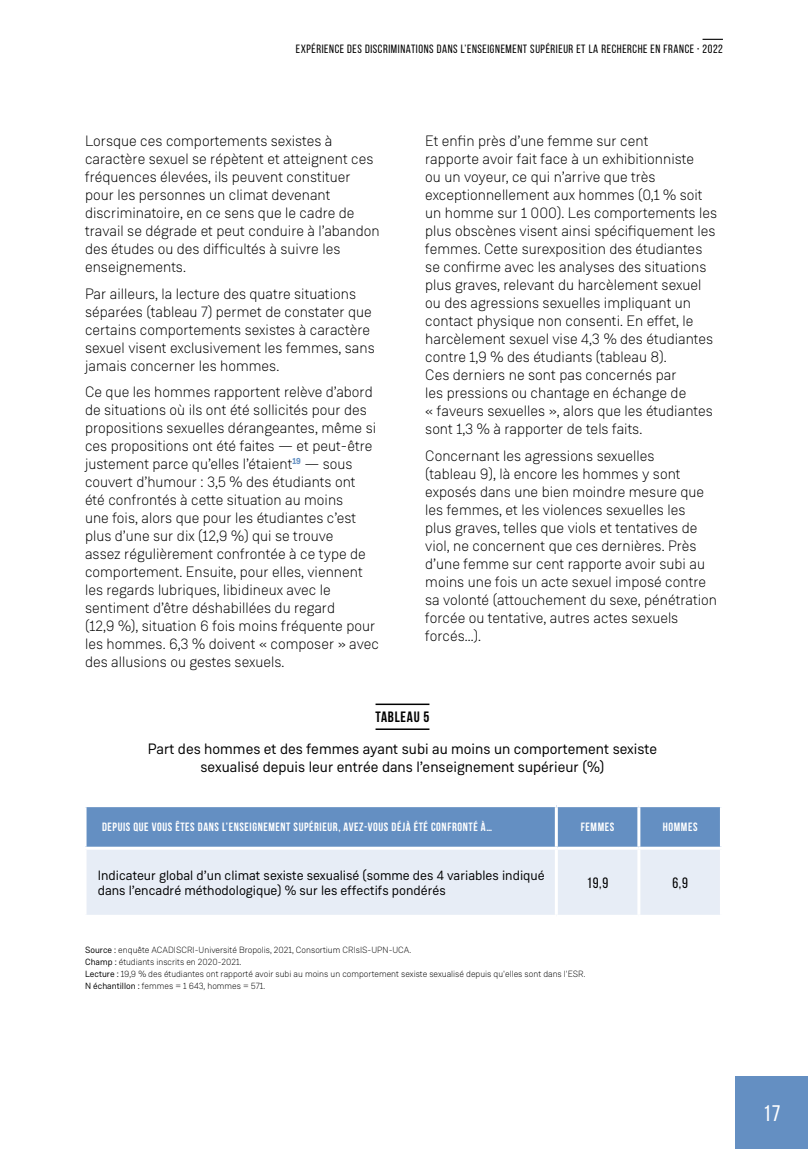
<style>
.page{position:relative;width:808px;height:1149px;background:#fff}
.page>*{position:absolute;margin:0;border:0;box-sizing:border-box;transform-origin:0 0}
.t1{font:22.5px "Bebas Neue";color:#fff}
.t2{font:300 15px/18px "Weissenhof Grotesk";color:#000}
.t3{font:15px/18px "Weissenhof Grotesk";color:#000;text-align:center}
.t4{font:700 15px "Bebas Neue";letter-spacing:.05em;color:#000}
.t5{font:15px "Bebas Neue";color:#000}
.t6{font:13.5px/15px "Weissenhof Grotesk";color:#000}
.t7{font:700 12px "Bebas Neue";letter-spacing:.05em;color:#fff}
.t8{font:12px "Bebas Neue";letter-spacing:.05em;color:#000}
.t9{font:300 9px "Weissenhof Grotesk";color:#000}
.s1{font-weight:700}
.s2{font-weight:400}
</style>
<div class="page">
<svg style="left:702px;top:39px;width:21px;height:1px"></svg>
<div style="left:736px;top:1076px;width:72px;height:72px;background:#648fc2"></div>
<hr style="left:375px;top:703px;width:54px;height:1px;background:#000">
<hr style="left:375px;top:728px;width:54px;height:1px;background:#000">
<div style="left:85px;top:805px;width:471px;height:42px;background:#648fc2"></div>
<div style="left:558px;top:807px;width:162px;height:39px;background:#648fc2"></div>
<div style="left:87px;top:850px;width:633px;height:64px;background:#e7edf6"></div>
<hr style="left:84px;top:806px;width:3px;height:40px;background:#fff">
<hr style="left:84px;top:803px;width:472px;height:3px;background:#fff">
<hr style="left:84px;top:846px;width:474px;height:3px;background:#fff">
<hr style="left:555px;top:849px;width:3px;height:65px;background:#fff">
<hr style="left:637px;top:849px;width:3px;height:65px;background:#fff">
<hr style="left:555px;top:806px;width:3px;height:40px;background:#fff">
<hr style="left:637px;top:806px;width:3px;height:40px;background:#fff">
<p class="t8" style="left:296px;top:42px;width:429px">EXPÉRIENCE DES DISCRIMINATIONS DANS L’ENSEIGNEMENT SUPÉRIEUR ET LA RECHERCHE EN FRANCE <span class="s1">·</span> 2022</p>
<p class="t2" style="left:85px;top:132px;width:296px">Lorsque ces comportements sexistes à caractère sexuel se répètent et atteignent ces fréquences élevées, ils peuvent constituer pour les personnes un climat devenant discriminatoire, en ce sens que le cadre de travail se dégrade et peut conduire à l’abandon des études ou des difficultés à suivre les enseignements.</p>
<p class="t2" style="left:85px;top:284px;width:291px">Par ailleurs, la lecture des quatre situations séparées (tableau 7) permet de constater que certains comportements sexistes à caractère sexuel visent exclusivement les femmes, sans jamais concerner les hommes.</p>
<p class="t2" style="left:85px;top:383px;width:295px">Ce que les hommes rapportent relève d’abord de situations où ils ont été sollicités pour des propositions sexuelles dérangeantes, même si ces propositions ont été faites — et peut-être justement parce qu’elles l’étaient<sup>19</sup> — sous couvert d’humour : 3,5 % des étudiants ont été confrontés à cette situation au moins<br>une fois, alors que pour les étudiantes c’est plus d’une sur dix (12,9 %) qui se trouve<br>assez régulièrement confrontée à ce type de comportement. Ensuite, pour elles, viennent les regards lubriques, libidineux avec le sentiment d’être déshabillées du regard<br>(12,9 %), situation 6 fois moins fréquente pour les hommes. 6,3 % doivent « composer » avec des allusions ou gestes sexuels.</p>
<p class="t2" style="left:425px;top:132px;width:293px">Et enfin près d’une femme sur cent<br>rapporte avoir fait face à un exhibitionniste<br>ou un voyeur, ce qui n’arrive que très exceptionnellement aux hommes (0,1 % soit un homme sur 1 000). Les comportements les plus obscènes visent ainsi spécifiquement les femmes. Cette surexposition des étudiantes se confirme avec les analyses des situations plus graves, relevant du harcèlement sexuel ou des agressions sexuelles impliquant un contact physique non consenti. En effet, le harcèlement sexuel vise 4,3 % des étudiantes contre 1,9 % des étudiants (tableau 8).<br>Ces derniers ne sont pas concernés par<br>les pressions ou chantage en échange de<br>« faveurs sexuelles », alors que les étudiantes sont 1,3 % à rapporter de tels faits.</p>
<p class="t2" style="left:425px;top:446px;width:293px">Concernant les agressions sexuelles<br>(tableau 9), là encore les hommes y sont exposés dans une bien moindre mesure que les femmes, et les violences sexuelles les<br>plus graves, telles que viols et tentatives de viol, ne concernent que ces dernières. Près d’une femme sur cent rapporte avoir subi au moins une fois un acte sexuel imposé contre sa volonté (attouchement du sexe, pénétration forcée ou tentative, autres actes sexuels forcés…).</p>
<h3 class="t4" style="left:375px;top:708px;width:55px">TABLEAU 5</h3>
<h4 class="t3" style="left:148px;top:740px;width:511px">Part des hommes et des femmes ayant subi au moins un comportement sexiste sexualisé depuis leur entrée dans l’enseignement supérieur (%)</h4>
<p class="t7" style="left:102px;top:820px;width:392px">DEPUIS QUE VOUS ÊTES DANS L’ENSEIGNEMENT SUPÉRIEUR, AVEZ-VOUS DÉJÀ ÉTÉ CONFRONTÉ À…</p>
<p class="t7" style="left:581px;top:820px;width:35px">FEMMES</p>
<p class="t7" style="left:663px;top:820px;width:36px">HOMMES</p>
<p class="t6" style="left:98px;top:867px;width:448px">Indicateur global d’un climat sexiste sexualisé (somme des 4 variables indiqué dans l’encadré méthodologique) % sur les effectifs pondérés</p>
<p class="t5" style="left:587px;top:874px;width:23px">19,9</p>
<p class="t5" style="left:672px;top:874px;width:17px">6,9</p>
<p class="t9" style="left:85px;top:944px;width:328px"><span class="s2">Source :</span> enquête ACADISCRI-Université Bropolis, 2021, Consortium CRIsIS-UPN-UCA.</p>
<p class="t9" style="left:85px;top:956px;width:158px"><span class="s2">Champ :</span> étudiants inscrits en 2020-2021.</p>
<p class="t9" style="left:85px;top:968px;width:502px"><span class="s2">Lecture :</span> 19,9 % des étudiantes ont rapporté avoir subi au moins un comportement sexiste sexualisé depuis qu'elles sont dans l'ESR.</p>
<p class="t9" style="left:85px;top:980px;width:182px"><span class="s2">N échantillon :</span> femmes = 1 643, hommes = 571.</p>
<p class="t1" style="left:763px;top:1100px;width:19px">17</p>
</div>
